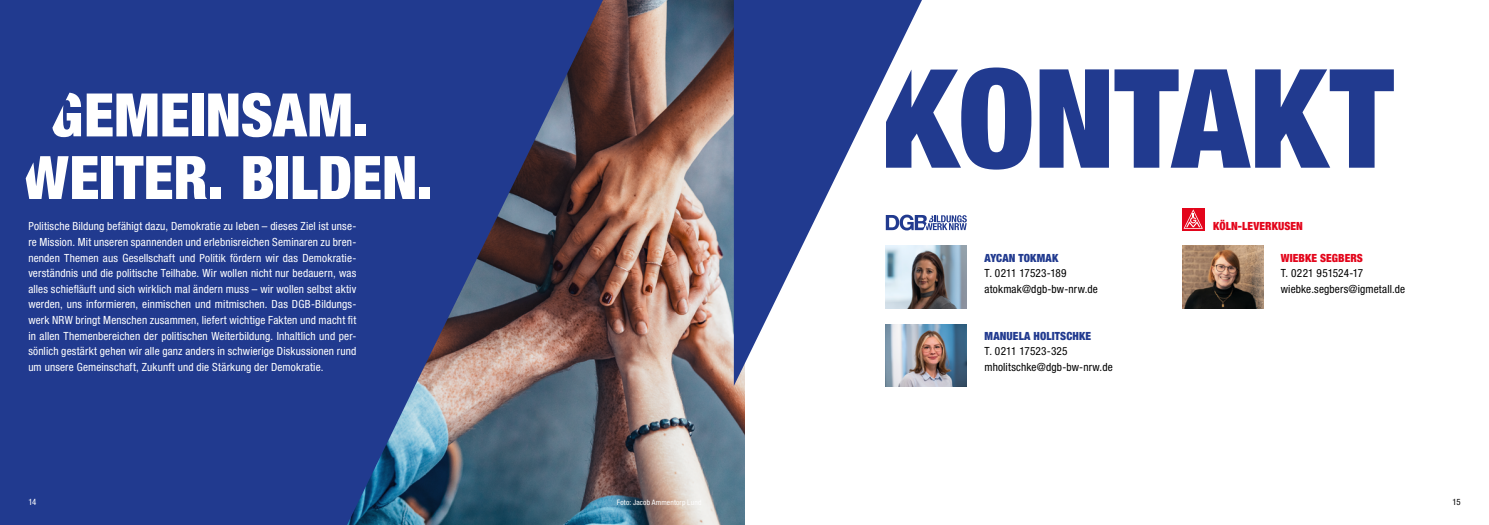
<style>
.page{position:relative;width:1489px;height:525px;background:#fff}
.page>*{position:absolute;margin:0;border:0;box-sizing:border-box;transform-origin:0 0}
.t1{font:900 condensed 137.5px "Helvetica Neue LT Pro";color:#213a8f}
.t2{font:900 condensed 60px/62.5px "Helvetica Neue LT Pro";color:#fff;text-align:center}
.t3{font:condensed 11.25px/15.6px "Helvetica Neue LT Pro";letter-spacing:.015em;color:#fff;text-align:justify}
.t4{font:condensed 11.25px/15.6px "Helvetica Neue LT Pro";letter-spacing:.015em;color:#000}
.t5{font:900 condensed 11.25px "Helvetica Neue LT Pro";letter-spacing:.015em;color:#213a8f}
.t6{font:900 condensed 11.25px "Helvetica Neue LT Pro";letter-spacing:.01em;color:#e3051b}
.t7{font:condensed 8.75px "Helvetica Neue LT Pro";color:#000}
.t8{font:condensed 8.75px "Helvetica Neue LT Pro";color:#fff}
.t9{font:condensed 7.5px "Helvetica Neue LT Pro";letter-spacing:.02em;color:#fff}
.s1{font-family:"Helvetica DGBCUT Blk Cond";font-weight:400;font-stretch:normal}
</style>
<div class="page">
<img style="left:603px;top:0;width:141px;height:524px">
<svg style="left:0;top:0;width:603px;height:524px;fill:#213a8f"></svg>
<img style="left:921px;top:246px;width:45px;height:62px">
<img style="left:1182px;top:246px;width:80px;height:62px">
<img style="left:921px;top:324px;width:45px;height:62px">
<svg style="left:921px;top:215px;width:45px;height:15px"></svg>
<svg style="left:1182px;top:208px;width:22px;height:22px"></svg>
<svg style="left:1183px;top:209px;width:19px;height:19px"></svg>
<svg style="left:733px;top:0;width:188px;height:386px"></svg>
<h2 class="t2" style="left:22px;top:83px;width:412px"><span class="s1">G</span>EMEINSAM.<br><span class="s1">W</span>EITER. BILDEN.</h2>
<p class="t3" style="left:28px;top:218px;width:329px">Politische Bildung befähigt dazu, Demokratie zu leben – dieses Ziel ist unse&shy;re Mission. Mit unseren spannenden und erlebnisreichen Seminaren zu bren&shy;nenden Themen aus Gesellschaft und Politik fördern wir das Demokratie&shy;verständnis und die politische Teilhabe. Wir wollen nicht nur bedauern, was alles schiefläuft und sich wirklich mal ändern muss – wir wollen selbst aktiv werden, uns informieren, einmischen und mitmischen. Das DGB-Bildungs&shy;werk NRW bringt Menschen zusammen, liefert wichtige Fakten und macht fit in allen Themenbereichen der politischen Weiterbildung. Inhaltlich und per&shy;sönlich gestärkt gehen wir alle ganz anders in schwierige Diskussionen rund um unsere Gemeinschaft, Zukunft und die Stärkung der Demokratie.</p>
<p class="t8" style="left:28px;top:497px;width:10px">14</p>
<h1 class="t1" style="left:875px;top:34px;width:520px"><span class="s1">K</span>ONTAKT</h1>
<p class="t5" style="left:984px;top:250px;width:75px">AYCAN TOKMAK</p>
<p class="t4" style="left:984px;top:265px;width:115px">T. 0211 17523-189 atokmak@dgb-bw-nrw.de</p>
<p class="t5" style="left:984px;top:328px;width:108px">MANUELA HOLITSCHKE</p>
<p class="t4" style="left:984px;top:343px;width:130px">T. 0211 17523-325 mholitschke@dgb-bw-nrw.de</p>
<p class="t6" style="left:1213px;top:219px;width:91px">KÖLN-LEVERKUSEN</p>
<p class="t6" style="left:1280px;top:250px;width:84px">WIEBKE SEGBERS</p>
<p class="t4" style="left:1280px;top:265px;width:126px">T. 0221 951524-17 wiebke.segbers@igmetall.de</p>
<p class="t9" style="left:617px;top:497px;width:86px">Foto: Jacob Ammentorp Lund</p>
<p class="t7" style="left:1452px;top:497px;width:10px">15</p>
</div>
